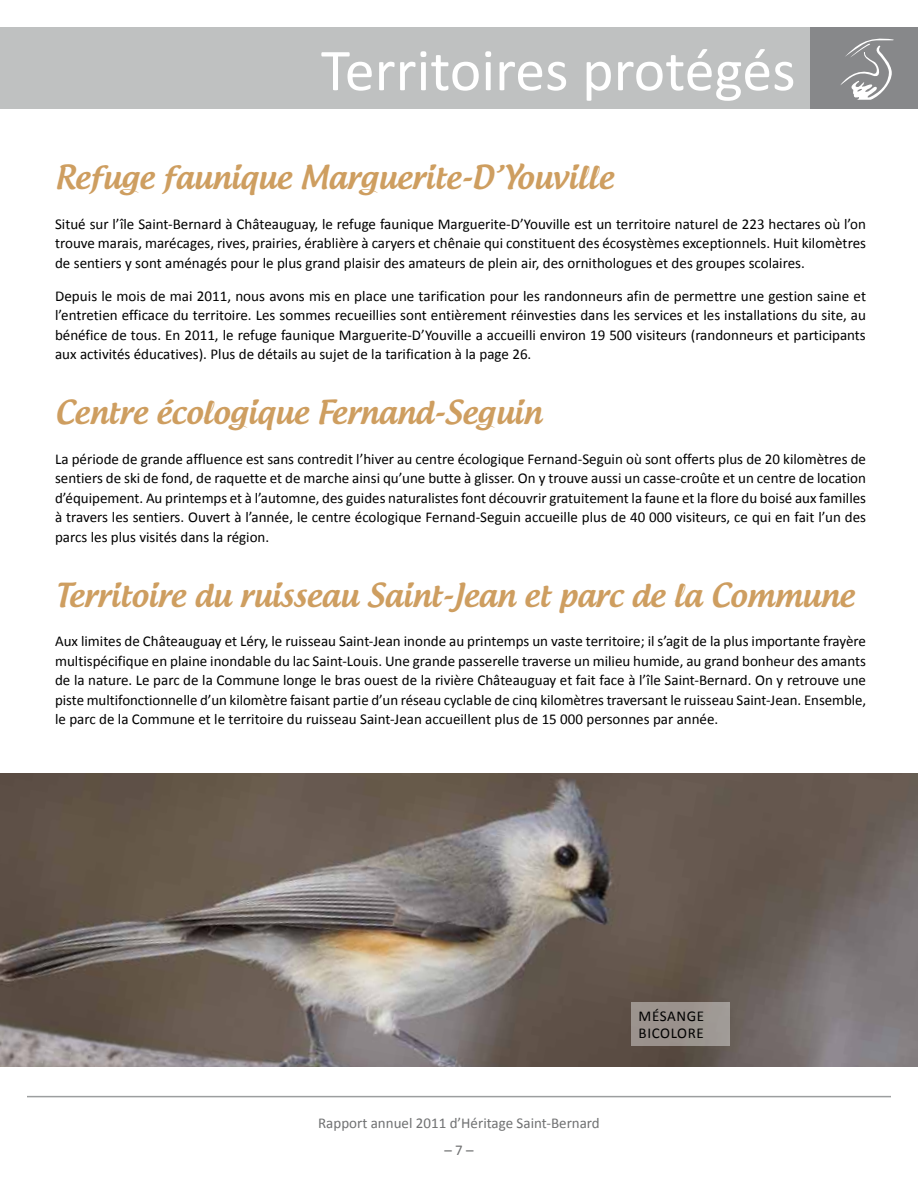
<style>
.page{position:relative;width:918px;height:1188px;background:#fff}
.page>*{position:absolute;margin:0;border:0;box-sizing:border-box;transform-origin:0 0}
.t1{font:60px "Calibri";color:#fff}
.t2{font:500 31.5px "Androgyne";color:#ce9e60}
.t3{font:15px/19.5px "Calibri";color:#000;text-align:justify}
.t4{font:15px "Calibri";color:#707172}
</style>
<div class="page">
<div style="left:807px;top:27px;width:111px;height:81px;background:#87888a"></div>
<div style="left:0;top:27px;width:810px;height:81px;background:#bfc1c1"></div>
<svg style="left:840px;top:38px;width:54px;height:62px"></svg>
<hr style="left:27px;top:1096px;width:864px;height:1px;background:#9c9e9f">
<img style="left:0;top:773px;width:918px;height:293px">
<div style="left:632px;top:1002px;width:98px;height:43px;background:#9b948e"></div>
<h1 class="t1" style="left:321px;top:32px;width:476px">Territoires protégés</h1>
<h2 class="t2" style="left:55px;top:157px;width:560px">Refuge faunique Marguerite-D’Youville</h2>
<p class="t3" style="left:55px;top:214px;width:813px">Situé sur l’île Saint-Bernard à Châteauguay, le refuge faunique Marguerite-D’Youville est un territoire naturel de 223 hectares où l’on trouve marais, marécages, rives, prairies, érablière à caryers et chênaie qui constituent des écosystèmes exceptionnels. Huit kilomètres de sentiers y sont aménagés pour le plus grand plaisir des amateurs de plein air, des ornithologues et des groupes scolaires.</p>
<p class="t3" style="left:55px;top:286px;width:812px">Depuis le mois de mai 2011, nous avons mis en place une tarification pour les randonneurs afin de permettre une gestion saine et l’entretien efficace du territoire. Les sommes recueillies sont entièrement réinvesties dans les services et les installations du site, au bénéfice de tous. En 2011, le refuge faunique Marguerite-D’Youville a accueilli environ 19 500 visiteurs (randonneurs et participants aux activités éducatives). Plus de détails au sujet de la tarification à la page 26.</p>
<h2 class="t2" style="left:55px;top:392px;width:488px">Centre écologique Fernand-Seguin</h2>
<p class="t3" style="left:55px;top:449px;width:813px">La période de grande affluence est sans contredit l’hiver au centre écologique Fernand-Seguin où sont offerts plus de 20 kilomètres de sentiers de ski de fond, de raquette et de marche ainsi qu’une butte à glisser. On y trouve aussi un casse-croûte et un centre de location d’équipement. Au printemps et à l’automne, des guides naturalistes font découvrir gratuitement la faune et la flore du boisé aux familles à travers les sentiers. Ouvert à l’année, le centre écologique Fernand-Seguin accueille plus de 40 000 visiteurs, ce qui en fait l’un des parcs les plus visités dans la région.</p>
<h2 class="t2" style="left:55px;top:575px;width:801px">Territoire du ruisseau Saint-Jean et parc de la Commune</h2>
<p class="t3" style="left:55px;top:632px;width:813px">Aux limites de Châteauguay et Léry, le ruisseau Saint-Jean inonde au printemps un vaste territoire; il s’agit de la plus importante frayère multispécifique en plaine inondable du lac Saint-Louis. Une grande passerelle traverse un milieu humide, au grand bonheur des amants de la nature. Le parc de la Commune longe le bras ouest de la rivière Châteauguay et fait face à l’île Saint-Bernard. On y retrouve une piste multifonctionnelle d’un kilomètre faisant partie d’un réseau cyclable de cinq kilomètres traversant le ruisseau Saint-Jean. Ensemble, le parc de la Commune et le territoire du ruisseau Saint-Jean accueillent plus de 15 000 personnes par année.</p>
<p class="t4" style="left:318px;top:1113px;width:283px">Rapport annuel 2011 d’Héritage Saint-Bernard</p>
<p class="t4" style="left:444px;top:1140px;width:31px">– 7 –</p>
<p class="t3" style="left:639px;top:1008px;width:11px;line-height:16.5px">mésange bicolore</p>
</div>
